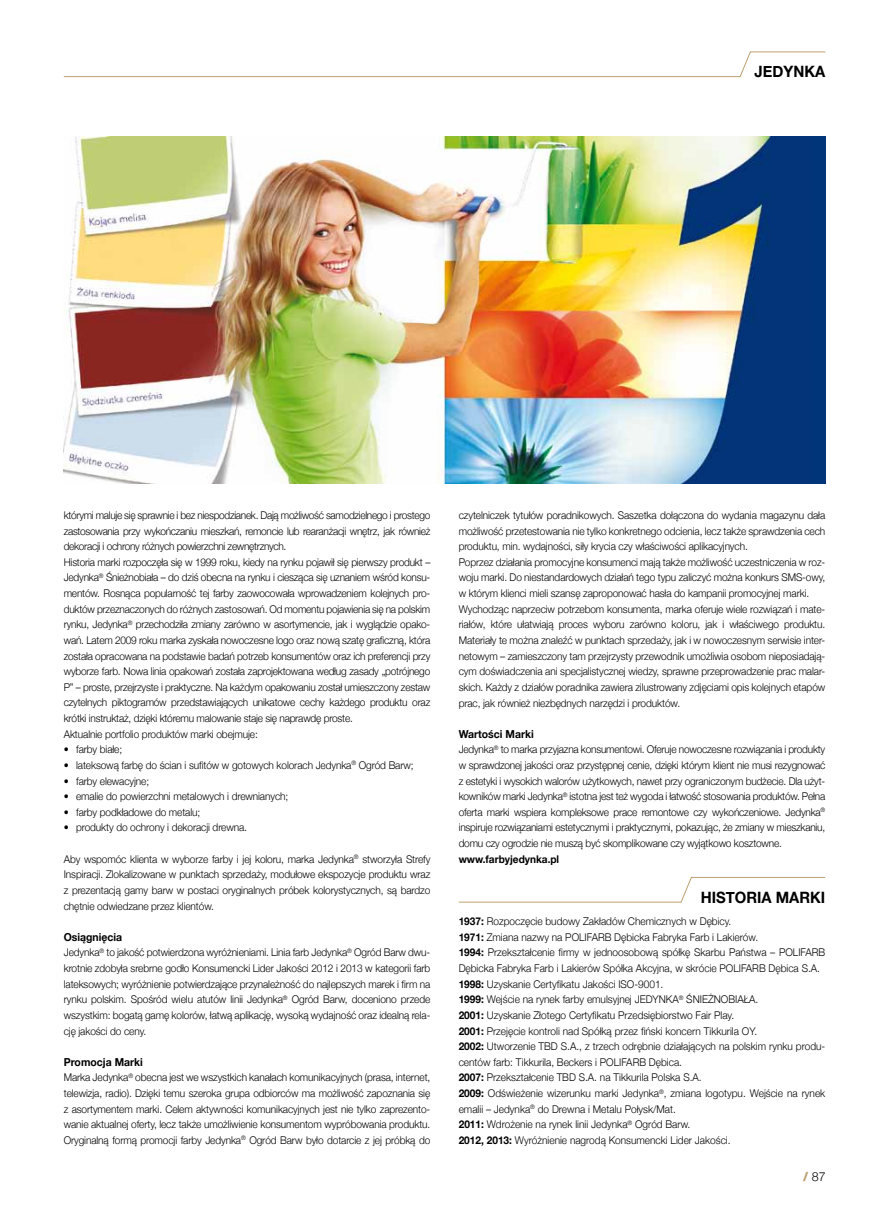
<style>
.page{position:relative;width:882px;height:1215px;background:#fff}
.page>*{position:absolute;margin:0;border:0;box-sizing:border-box;transform-origin:0 0}
.t1{font:700 15.62px "Helvetica Neue";color:#000;scale:.95 1}
.t2{font:300 12.5px "Helvetica Neue";color:#000}
.t3{font:700 11px "Helvetica Neue";color:#000;scale:.95 1}
.t4{font:300 10.62px/15.6px "Helvetica Neue";letter-spacing:-.01em;color:#000;scale:.95 1}
.t5{font:700 10.62px "Helvetica Neue";color:#000;scale:.95 1}
.s1{font-weight:700}
.s2{font-family:"Helvetica Neue LT Pro";font-weight:800;color:#bda071}
</style>
<div class="page">
<svg style="left:63px;top:51px;width:763px;height:26px"></svg>
<svg style="left:458px;top:877px;width:368px;height:26px"></svg>
<img style="left:64px;top:136px;width:761px;height:348px">
<h1 class="t1" style="left:755px;top:62px;width:76px">jedynka</h1>
<p class="t4" style="left:64px;top:507px;width:387px">którymi maluje się sprawnie i bez niespodzianek. Dają możliwość samodzielnego i prostego zastosowania przy wykończaniu mieszkań, remoncie lub rearanżacji wnętrz, jak również dekoracji i ochrony różnych powierzchni zewnętrznych.<br>Historia marki rozpoczęła się w 1999 roku, kiedy na rynku pojawił się pierwszy produkt – Jedynka<sup>®</sup> Śnieżnobiała – do dziś obecna na rynku i ciesząca się uznaniem wśród konsu&shy;mentów. Rosnąca popularność tej farby zaowocowała wprowadzeniem kolejnych pro&shy;duktów przeznaczonych do różnych zastosowań. Od momentu pojawienia się na polskim rynku, Jedynka<sup>®</sup> przechodziła zmiany zarówno w asortymencie, jak i wyglądzie opako&shy;wań. Latem 2009 roku marka zyskała nowoczesne logo oraz nową szatę graficzną, która została opracowana na podstawie badań potrzeb konsumentów oraz ich preferencji przy wyborze farb. Nowa linia opakowań została zaprojektowana według zasady „potrójnego P” – proste, przejrzyste i praktyczne. Na każdym opakowaniu został umieszczony zestaw czytelnych piktogramów przedstawiających unikatowe cechy każdego produktu oraz krótki instruktaż, dzięki któremu malowanie staje się naprawdę proste.<br>Aktualnie portfolio produktów marki obejmuje:</p>
<p class="t4" style="left:64px;top:742px;width:63px">• farby białe;</p>
<p class="t4" style="left:64px;top:757px;width:370px">• lateksową farbę do ścian i sufitów w gotowych kolorach Jedynka<sup>®</sup> Ogród Barw;</p>
<p class="t4" style="left:64px;top:773px;width:91px">• farby elewacyjne;</p>
<p class="t4" style="left:64px;top:788px;width:238px">• emalie do powierzchni metalowych i drewnianych;</p>
<p class="t4" style="left:64px;top:804px;width:145px">• farby podkładowe do metalu;</p>
<p class="t4" style="left:64px;top:820px;width:194px">• produkty do ochrony i dekoracji drewna.</p>
<p class="t4" style="left:64px;top:851px;width:387px;text-align:justify">Aby wspomóc klienta w wyborze farby i jej koloru, marka Jedynka<sup>®</sup> stworzyła Strefy Inspiracji. Zlokalizowane w punktach sprzedaży, modułowe ekspozycje produktu wraz z prezentacją gamy barw w postaci oryginalnych próbek kolorystycznych, są bardzo chętnie odwiedzane przez klientów.</p>
<p class="t3" style="left:64px;top:930px;width:63px">Osiągnięcia</p>
<p class="t4" style="left:64px;top:945px;width:387px;text-align:justify">Jedynka<sup>®</sup> to jakość potwierdzona wyróżnieniami. Linia farb Jedynka<sup>®</sup> Ogród Barw dwu&shy;krotnie zdobyła srebrne godło Konsumencki Lider Jakości 2012 i 2013 w kategorii farb lateksowych; wyróżnienie potwierdzające przynależność do najlepszych marek i firm na rynku polskim. Spośród wielu atutów linii Jedynka<sup>®</sup> Ogród Barw, doceniono przede wszystkim: bogatą gamę kolorów, łatwą aplikację, wysoką wydajność oraz idealną rela&shy;cję jakości do ceny.</p>
<p class="t3" style="left:64px;top:1055px;width:85px">Promocja Marki</p>
<p class="t4" style="left:64px;top:1070px;width:387px;text-align:justify">Marka Jedynka<sup>®</sup> obecna jest we wszystkich kanałach komunikacyjnych (prasa, internet, telewizja, radio). Dzięki temu szeroka grupa odbiorców ma możliwość zapoznania się z asortymentem marki. Celem aktywności komunikacyjnych jest nie tylko zaprezento&shy;wanie aktualnej oferty, lecz także umożliwienie konsumentom wypróbowania produktu.<br>Oryginalną formą promocji farby Jedynka<sup>®</sup> Ogród Barw było dotarcie z jej próbką do</p>
<p class="t4" style="left:459px;top:507px;width:387px">czytelniczek tytułów poradnikowych. Saszetka dołączona do wydania magazynu dała możliwość przetestowania nie tylko konkretnego odcienia, lecz także sprawdzenia cech produktu, min. wydajności, siły krycia czy właściwości aplikacyjnych.<br>Poprzez działania promocyjne konsumenci mają także możliwość uczestniczenia w roz&shy;woju marki. Do niestandardowych działań tego typu zaliczyć można konkurs SMS-owy, w którym klienci mieli szansę zaproponować hasła do kampanii promocyjnej marki.<br>Wychodząc naprzeciw potrzebom konsumenta, marka oferuje wiele rozwiązań i mate&shy;riałów, które ułatwiają proces wyboru zarówno koloru, jak i właściwego produktu.<br>Materiały te można znaleźć w punktach sprzedaży, jak i w nowoczesnym serwisie inter&shy;netowym – zamieszczony tam przejrzysty przewodnik umożliwia osobom nieposiadają&shy;cym doświadczenia ani specjalistycznej wiedzy, sprawne przeprowadzenie prac malar&shy;skich. Każdy z działów poradnika zawiera zilustrowany zdjęciami opis kolejnych etapów prac, jak również niezbędnych narzędzi i produktów.</p>
<p class="t3" style="left:459px;top:727px;width:81px">Wartości Marki</p>
<p class="t4" style="left:459px;top:742px;width:387px;text-align:justify">Jedynka<sup>®</sup> to marka przyjazna konsumentowi. Oferuje nowoczesne rozwiązania i produkty w sprawdzonej jakości oraz przystępnej cenie, dzięki którym klient nie musi rezygnować z estetyki i wysokich walorów użytkowych, nawet przy ograniczonym budżecie. Dla użyt&shy;kowników marki Jedynka<sup>®</sup> istotna jest też wygoda i łatwość stosowania produktów. Pełna oferta marki wspiera kompleksowe prace remontowe czy wykończeniowe. Jedynka<sup>® </sup>inspiruje rozwiązaniami estetycznymi i praktycznymi, pokazując, że zmiany w mieszkaniu, domu czy ogrodzie nie muszą być skomplikowane czy wyjątkowo kosztowne.</p>
<p class="t5" style="left:459px;top:852px;width:107px">www.farbyjedynka.pl</p>
<h1 class="t1" style="left:701px;top:887px;width:133px">HISTORIA MARKI</h1>
<p class="t4" style="left:459px;top:913px;width:387px"><span class="s1">1937:</span> Rozpoczęcie budowy Zakładów Chemicznych w Dębicy.<br><span class="s1">1971:</span> Zmiana nazwy na POLIFARB Dębicka Fabryka Farb i Lakierów.<br><span class="s1">1994:</span> Przekształcenie firmy w jednoosobową spółkę Skarbu Państwa – POLIFARB Dębicka Fabryka Farb i Lakierów Spółka Akcyjna, w skrócie POLIFARB Dębica S.A.<br><span class="s1">1998:</span> Uzyskanie Certyfikatu Jakości ISO-9001.<br><span class="s1">1999:</span> Wejście na rynek farby emulsyjnej JEDYNKA<sup>®</sup> ŚNIEŻNOBIAŁA.<br><span class="s1">2001:</span> Uzyskanie Złotego Certyfikatu Przedsiębiorstwo Fair Play.<br><span class="s1">2001:</span> Przejęcie kontroli nad Spółką przez fiński koncern Tikkurila OY.<br><span class="s1">2002:</span> Utworzenie TBD S.A., z trzech odrębnie działających na polskim rynku produ&shy;centów farb: Tikkurila, Beckers i Polifarb</p>
<p class="t4" style="left:459px;top:1054px;width:387px;text-indent:190px">Dębica.<br><span class="s1">2007:</span> Przekształcenie TBD S.A. na Tikkurila Polska S.A.<br><span class="s1">2009:</span> Odświeżenie wizerunku marki Jedynka<sup>®</sup>, zmiana logotypu. Wejście na rynek emalii – Jedynka<sup>®</sup> do Drewna i Metalu Połysk/Mat.<br><span class="s1">2011:</span> Wdrożenie na rynek linii Jedynka<sup>®</sup> Ogród Barw.<br><span class="s1">2012, 2013:</span> Wyróżnienie nagrodą Konsumencki Lider Jakości.</p>
<p class="t2" style="left:803px;top:1169px;width:24px"><span class="s2">/</span> 87</p>
</div>
